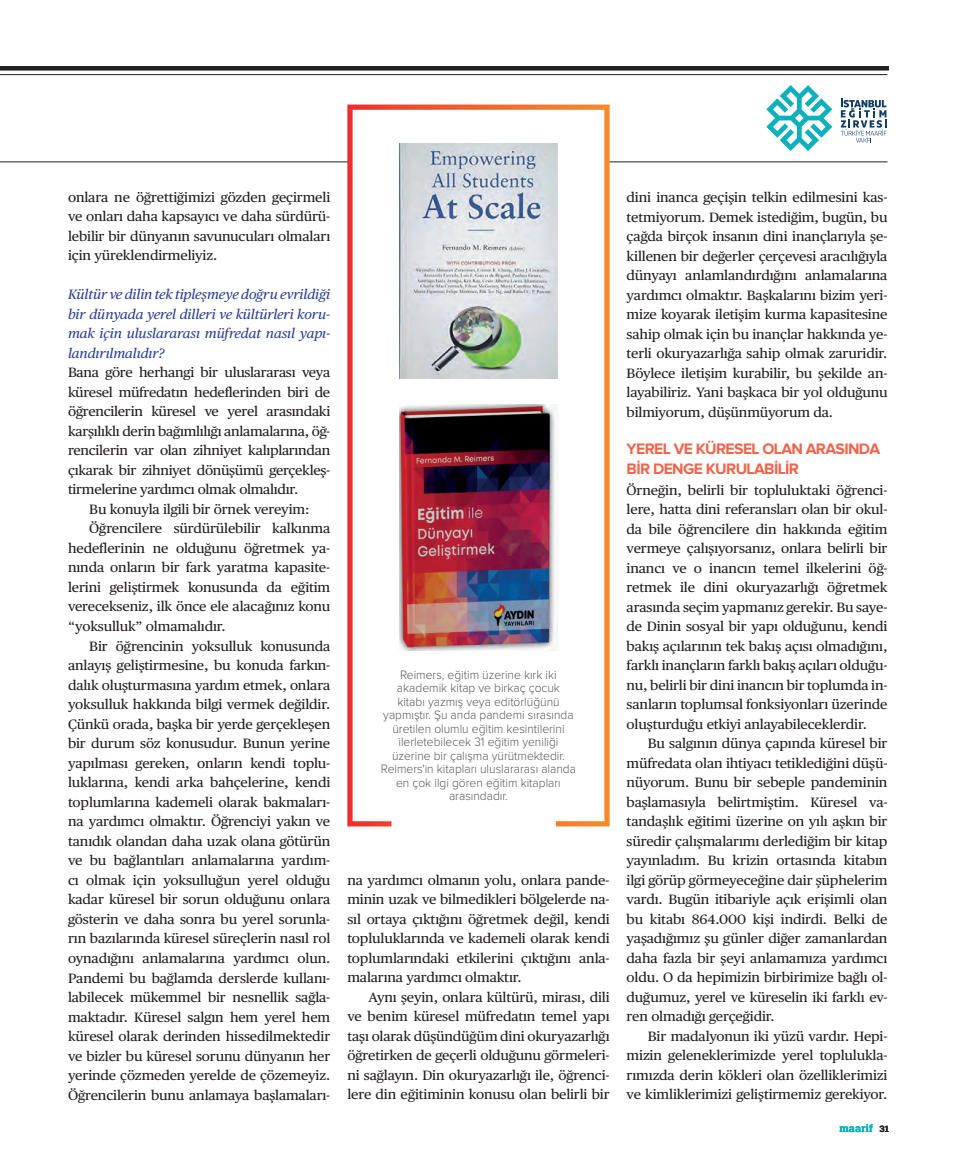
<style>
.page{position:relative;width:957px;height:1170px;background:#fff}
.page>*{position:absolute;margin:0;border:0;box-sizing:border-box;transform-origin:0 0}
.t1{font:700 15.75px/19.5px "Proxima Nova";letter-spacing:-.04em;color:#f0644c}
.t2{font:13.5px/19.5px "Publico Text";letter-spacing:-.01em;color:#231f20;text-align:justify;scale:1.05 1}
.t3{font:italic 13.5px/19.5px "Publico Text";letter-spacing:-.01em;color:#2c419a;text-align:justify;scale:1.05 1}
.t4{font:300 12.6px/13.5px "Proxima Nova";color:#57585a;text-align:center;scale:.95 1}
.t5{font:600 10.5px "Brace Web";letter-spacing:.02em;color:#00afba}
.t6{font:600 9px "Brace Web";color:#231f20;scale:1.05 1}
</style>
<div class="page">
<hr style="left:0;top:74px;width:887px;height:1px;background:#231f20">
<hr style="left:0;top:66px;width:889px;height:4px;background:#231f20">
<hr style="left:0;top:162px;width:887px;height:1px;background:#231f20">
<svg style="left:342px;top:104px;width:273px;height:723px"></svg>
<img style="left:400px;top:143px;width:157px;height:235px">
<img style="left:400px;top:404px;width:157px;height:246px">
<svg style="left:766px;top:85px;width:66px;height:66px"></svg>
<svg style="left:841px;top:99px;width:45px;height:44px"></svg>
<p class="t2" style="left:68px;top:186px;width:251px">onlara ne öğrettiğimizi gözden geçirmeli ve onları daha kapsayıcı ve daha sürdürü&shy;lebilir bir dünyanın savunucuları olmaları için yüreklendirmeliyiz.</p>
<p class="t3" style="left:68px;top:284px;width:251px">Kültür ve dilin tek tipleşmeye doğru evrildiği bir dünyada yerel dilleri ve kültürleri koru&shy;mak için uluslararası müfredat nasıl yapı&shy;landırılmalıdır?</p>
<p class="t2" style="left:68px;top:362px;width:251px">Bana göre herhangi bir uluslararası veya küresel müfredatın hedeflerinden biri de öğrencilerin küresel ve yerel arasındaki karşılıklı derin bağımlılığı anlamalarına, öğ&shy;rencilerin var olan zihniyet kalıplarından çıkarak bir zihniyet dönüşümü gerçekleş&shy;tirmelerine yardımcı olmak olmalıdır.</p>
<p class="t2" style="left:89px;top:498px;width:211px">Bu konuyla ilgili bir örnek vereyim:</p>
<p class="t2" style="left:68px;top:518px;width:251px;text-indent:21px">Öğrencilere sürdürülebilir kalkınma hedeflerinin ne olduğunu öğretmek ya&shy;nında onların bir fark yaratma kapasite&shy;lerini geliştirmek konusunda da eğitim verecekseniz, ilk önce ele alacağınız konu “yoksulluk” olmamalıdır.</p>
<p class="t2" style="left:68px;top:635px;width:251px;text-indent:21px">Bir öğrencinin yoksulluk konusunda anlayış geliştirmesine, bu konuda farkın&shy;dalık oluşturmasına yardım etmek, onlara yoksulluk hakkında bilgi vermek değildir.<br>Çünkü orada, başka bir yerde gerçekleşen bir durum söz konusudur. Bunun yerine yapılması gereken, onların kendi toplu&shy;luklarına, kendi arka bahçelerine, kendi toplumlarına kademeli olarak bakmaları&shy;na yardımcı olmaktır. Öğrenciyi yakın ve tanıdık olandan daha uzak olana götürün ve bu bağlantıları anlamalarına yardım&shy;cı olmak için yoksulluğun yerel olduğu kadar küresel bir sorun olduğunu onlara gösterin ve daha sonra bu yerel sorunla&shy;rın bazılarında küresel süreçlerin nasıl rol oynadığını anlamalarına yardımcı olun.<br>Pandemi bu bağlamda derslerde kullanı&shy;labilecek mükemmel bir nesnellik sağla&shy;maktadır. Küresel salgın hem yerel hem küresel olarak derinden hissedilmektedir ve bizler bu küresel sorunu dünyanın her yerinde çözmeden yerelde de çözemeyiz.<br>Öğrencilerin bunu anlamaya başlamaları-</p>
<p class="t4" style="left:381px;top:668px;width:207px">Reimers, eğitim üzerine kırk iki akademik kitap ve birkaç çocuk<br>kitabı yazmış veya editörlüğünü yapmıştır. Şu anda pandemi sırasında üretilen olumlu eğitim kesintilerini ilerletebilecek 31 eğitim yeniliği üzerine bir çalışma yürütmektedir.<br>Reimers'in kitapları uluslararası alanda en çok ilgi gören eğitim kitapları arasındadır.</p>
<p class="t2" style="left:347px;top:869px;width:251px">na yardımcı olmanın yolu, onlara pande&shy;minin uzak ve bilmedikleri bölgelerde na&shy;sıl ortaya çıktığını öğretmek değil, kendi topluluklarında ve kademeli olarak kendi toplumlarındaki etkilerini çıktığını anla&shy;malarına yardımcı olmaktır.</p>
<p class="t2" style="left:347px;top:986px;width:251px;text-indent:21px">Aynı şeyin, onlara kültürü, mirası, dili ve benim küresel müfredatın temel yapı taşı olarak düşündüğüm dini okuryazarlığı öğretirken de geçerli olduğunu görmeleri&shy;ni sağlayın. Din okuryazarlığı ile, öğrenci&shy;lere din eğitiminin konusu olan belirli bir</p>
<p class="t2" style="left:626px;top:187px;width:250px">dini inanca geçişin telkin edilmesini kas&shy;tetmiyorum. Demek istediğim, bugün, bu çağda birçok insanın dini inançlarıyla şe&shy;killenen bir değerler çerçevesi aracılığıyla dünyayı anlamlandırdığını anlamalarına yardımcı olmaktır. Başkalarını bizim yeri&shy;mize koyarak iletişim kurma kapasitesine sahip olmak için bu inançlar hakkında ye&shy;terli okuryazarlığa sahip olmak zaruridir.<br>Böylece iletişim kurabilir, bu şekilde an&shy;layabiliriz. Yani başkaca bir yol olduğunu bilmiyorum, düşünmüyorum da.</p>
<p class="t1" style="left:626px;top:440px;width:255px">YEREL VE KÜRESEL OLAN ARASINDA<br>BİR DENGE KURULABİLİR</p>
<p class="t2" style="left:626px;top:479px;width:250px">Örneğin, belirli bir topluluktaki öğrenci&shy;lere, hatta dini referansları olan bir okul&shy;da bile öğrencilere din hakkında eğitim vermeye çalışıyorsanız, onlara belirli bir inancı ve o inancın temel ilkelerini öğ&shy;retmek ile dini okuryazarlığı öğretmek arasında seçim yapmanız gerekir. Bu saye&shy;de Dinin sosyal bir yapı olduğunu, kendi bakış açılarının tek bakış açısı olmadığını, farklı inançların farklı bakış açıları olduğu&shy;nu, belirli bir dini inancın bir toplumda in&shy;sanların toplumsal fonksiyonları üzerinde oluşturduğu etkiyi anlayabileceklerdir.</p>
<p class="t2" style="left:626px;top:733px;width:250px;text-indent:21px">Bu salgının dünya çapında küresel bir müfredata olan ihtiyacı tetiklediğini düşü&shy;nüyorum. Bunu bir sebeple pandeminin başlamasıyla belirtmiştim. Küresel va&shy;tandaşlık eğitimi üzerine on yılı aşkın bir süredir çalışmalarımı derlediğim bir kitap yayınladım. Bu krizin ortasında kitabın ilgi görüp görmeyeceğine dair şüphelerim vardı. Bugün itibariyle açık erişimli olan bu kitabı 864.000 kişi indirdi. Belki de yaşadığımız şu günler diğer zamanlardan daha fazla bir şeyi anlamamıza yardımcı oldu. O da hepimizin birbirimize bağlı ol&shy;duğumuz, yerel ve küreselin iki farklı ev&shy;ren olmadığı gerçeğidir.</p>
<p class="t2" style="left:626px;top:1025px;width:250px;text-indent:21px">Bir madalyonun iki yüzü vardır. Hepi&shy;mizin geleneklerimizde yerel toplulukla&shy;rımızda derin kökleri olan özelliklerimizi ve kimliklerimizi geliştirmemiz gerekiyor.</p>
<p class="t5" style="left:839px;top:1122px;width:35px">maarif</p>
<p class="t6" style="left:879px;top:1123px;width:11px">31</p>
</div>
